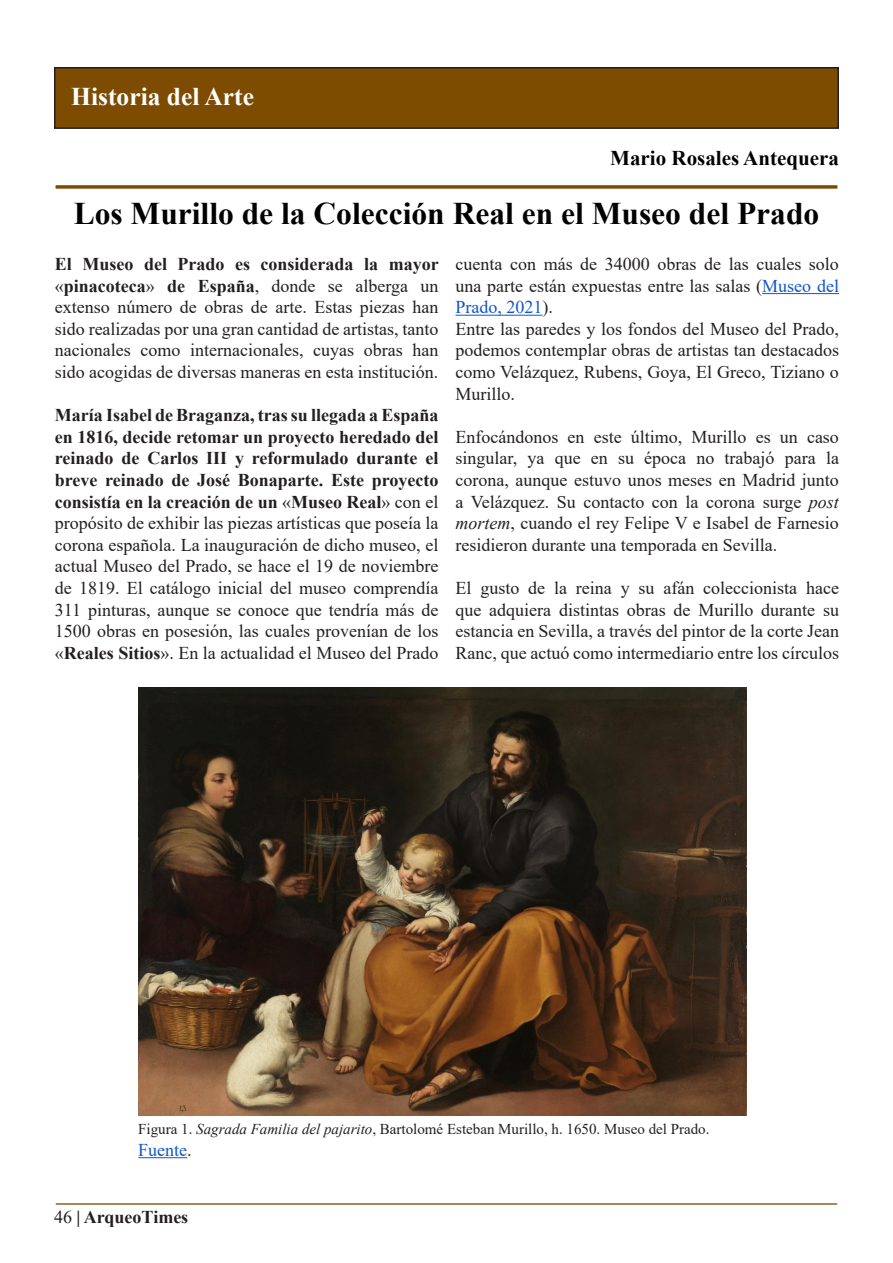
<style>
.page{position:relative;width:893px;height:1263px;background:#fff}
.page>*{position:absolute;margin:0;border:0;box-sizing:border-box;transform-origin:0 0}
.t1{font:700 31.5px "Times New Roman";color:#000}
.t2{font:700 25.5px "Times New Roman";color:#fff}
.t3{font:700 21px "Times New Roman";color:#000}
.t4{font:18px/21.6px "Times New Roman";color:#231f20;text-align:justify}
.t5{font:700 18px "Times New Roman";color:#231f20}
.t6{font:18px "Times New Roman";color:#15c}
.t7{font:15px "Times New Roman";color:#231f20}
.s1{font-weight:700}
.s2{color:#15c}
.s3{font-style:italic}
.s4{color:#231f20}
.s5{font-weight:400}
</style>
<div class="page">
<svg style="left:55px;top:1203px;width:783px;height:2px;background:#a88857"></svg>
<div style="left:55px;top:68px;width:783px;height:60px;background:#7d4c00"></div>
<div style="left:54px;top:67px;width:785px;height:62px;border:2px solid #231f20"></div>
<svg style="left:55px;top:185px;width:783px;height:4px;background:#8d6321"></svg>
<hr style="left:762px;top:293px;width:77px;height:1px;background:#15c">
<hr style="left:455px;top:315px;width:87px;height:1px;background:#15c">
<img style="left:138px;top:687px;width:608px;height:429px">
<hr style="left:138px;top:1157px;width:49px;height:1px;background:#15c">
<p class="t2" style="left:71px;top:78px;width:184px">Historia del Arte</p>
<p class="t3" style="left:610px;top:143px;width:230px">Mario Rosales Antequera</p>
<p class="t1" style="left:74px;top:191px;width:747px">Los Murillo de la Colección Real en el Museo del Prado</p>
<p class="t4" style="left:55px;top:253px;width:385px"><span class="s1">El Museo del Prado es considerada la mayor </span>«<span class="s1">pinacoteca</span>» <span class="s1">de España</span>, donde se alberga un extenso número de obras de arte. Estas piezas han sido realizadas por una gran cantidad de artistas, tanto nacionales como internacionales, cuyas obras han sido acogidas de diversas maneras en esta institución.</p>
<p class="t4" style="left:55px;top:404px;width:385px"><span class="s1">María Isabel de Braganza, tras su llegada a España en 1816, decide retomar un proyecto heredado del reinado de Carlos III y reformulado durante el breve reinado de José Bonaparte. Este proyecto consistía en la creación de un</span> «<span class="s1">Museo Real</span>» con el propósito de exhibir las piezas artísticas que poseía la corona española. La inauguración de dicho museo, el actual Museo del Prado, se hace el 19 de noviembre de 1819. El catálogo inicial del museo comprendía 311 pinturas, aunque se conoce que tendría más de 1500 obras en posesión, las cuales provenían de los «<span class="s1">Reales Sitios</span>». En la actualidad el Museo del Prado</p>
<p class="t4" style="left:455px;top:253px;width:385px">cuenta con más de 34000 obras de las cuales solo una parte están expuestas entre las salas (<span class="s2">Museo del Prado, 2021</span>).</p>
<p class="t4" style="left:455px;top:317px;width:385px">Entre las paredes y los fondos del Museo del Prado, podemos contemplar obras de artistas tan destacados como Velázquez, Rubens, Goya, El Greco, Tiziano o Murillo.</p>
<p class="t4" style="left:455px;top:425px;width:385px">Enfocándonos en este último, Murillo es un caso singular, ya que en su época no trabajó para la corona, aunque estuvo unos meses en Madrid junto a Velázquez. Su contacto con la corona surge <span class="s3">post mortem</span>, cuando el rey Felipe V e Isabel de Farnesio residieron durante una temporada en Sevilla.</p>
<p class="t4" style="left:455px;top:577px;width:385px">El gusto de la reina y su afán coleccionista hace que adquiera distintas obras de Murillo durante su estancia en Sevilla, a través del pintor de la corte Jean Ranc, que actuó como intermediario entre los círculos</p>
<p class="t7" style="left:138px;top:1118px;width:573px">Figura 1. <span class="s3">Sagrada Familia del pajarito</span>, Bartolomé Esteban Murillo, h. 1650. Museo del Prado.</p>
<p class="t6" style="left:138px;top:1137px;width:55px">Fuente<span class="s4">.</span></p>
<p class="t5" style="left:54px;top:1204px;width:136px"><span class="s5">46</span> | ArqueoTimes</p>
</div>
